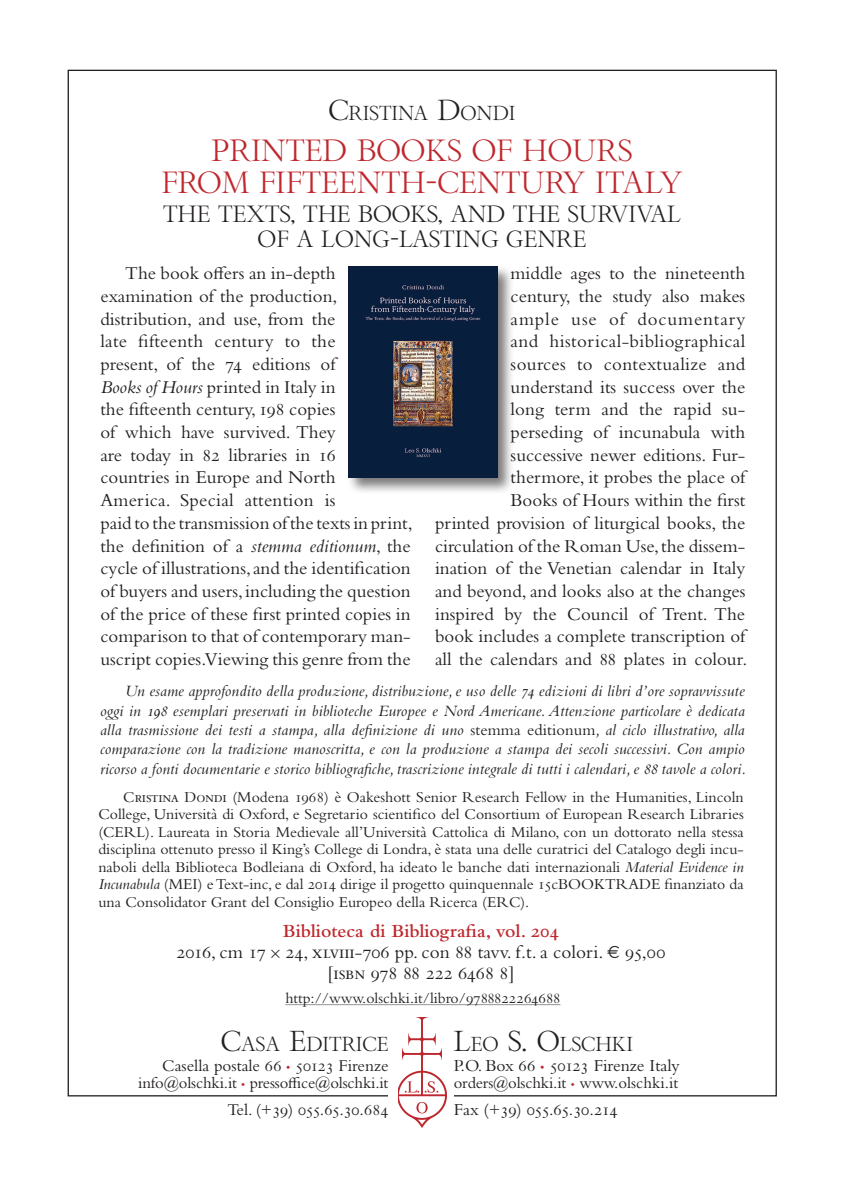
<style>
.page{position:relative;width:844px;height:1191px;background:#fff}
.page>*{position:absolute;margin:0;border:0;box-sizing:border-box;transform-origin:0 0}
._2_titolo{font:29.75px/31.5px "Bembo Titling MT Std";color:#be272d;text-align:center}
._3_sottotitolo{font:22.75px/24.5px "Bembo Titling MT Std";color:#231f20;text-align:center}
._1_autore{font:19.6px "Bembo Titling MT Std";color:#231f20}
._7_dati{font:19.25px "Bembo Std";color:#231f20}
._6_collana{font:600 19.25px "Bembo Std";color:#be272d}
._5_testo_inglese{font:18.9px/22.8px "Bembo Std";color:#231f20}
.t1{font:17.5px "Bembo Std";color:#231f20}
.t2{font:17.5px "Bembo Std";letter-spacing:-.02em;color:#231f20}
.t3{font:17.15px "Bembo Std";color:#231f20}
.t4{font:17.15px "Bembo Std";letter-spacing:-.02em;color:#231f20}
.t5{font:16.62px "Bembo Std";letter-spacing:-.01em;color:#231f20}
._5_testo{font:italic 16.45px/19.2px "Bembo Std";letter-spacing:.005em;color:#231f20;text-align:justify}
._5_testo-2{font:15.75px/17.5px "Bembo Std";color:#231f20;text-align:justify}
.link_scheda_libro{font:15.75px "Bembo Std";color:#231f20}
.s1{font-size:28px}
.s2{font-style:italic}
.s3{font-style:normal}
.s4{font-family:"Bembo Cost"}
.s5{font-size:11.9px;color:#be272d}
.s6{font-size:11.38px;color:#be272d}
.s7{font-size:12.25px;color:#be272d}
</style>
<div class="page">
<img style="left:398px;top:1017px;width:48px;height:110px">
<div style="left:346px;top:264px;width:168px;height:230px;background:#231f20;opacity:.6"></div>
<img style="left:348px;top:266px;width:149px;height:211px">
<hr style="left:285px;top:1004px;width:275px;height:1px;background:#939598">
<p class="_1_autore" style="left:328px;top:101px;width:188px"><span class="s1">C</span>RISTINA <span class="s1">D</span>ONDI</p>
<p class="_2_titolo" style="left:161px;top:135px;width:522px">PRINTED BOOKS OF HOURS<br>FROM FIFTEENTH-CENTURY ITALY</p>
<p class="_3_sottotitolo" style="left:163px;top:202px;width:519px">THE TEXTS, THE BOOKS, AND THE SURVIVAL<br>OF A LONG-LASTING GENRE</p>
<p class="_5_testo_inglese" style="left:100px;top:262px;width:313px;text-indent:25px">The book offers an in-depth examination of the production, distribution, and use, from the<br>late fifteenth century to the<br>present, of the 74 editions of<br><span class="s2">Books of Hours</span> printed in Italy in<br>the fifteenth century, 198 copies<br>of which have survived. They<br>are today in 82 libraries in 16<br>countries in Europe and North<br>America. Special attention is<br>paid to the transmission of the texts in print, the definition of a <span class="s2">stemma editionum</span>, the cycle of illustrations, and the identification of buyers and users, including the question of the price of these first printed copies in comparison to that of contemporary man&shy;uscript copies.Viewing this genre from the</p>
<p class="_5_testo_inglese" style="left:435px;top:262px;width:313px;text-align:right">middle ages to the nineteenth<br>century, the study also makes<br>ample use of documentary<br>and historical-bibliographical<br>sources to contextualize and understand its success over the<br>long term and the rapid su-<br>perseding of incunabula with<br>successive newer editions. Fur&shy;thermore, it probes the place of<br>Books of Hours within the first<br>printed provision of liturgical books, the circulation of the Roman Use, the dissem&shy;ination of the Venetian calendar in Italy and beyond, and looks also at the changes inspired by the Council of Trent. The book includes a complete transcription of all the calendars and 88 plates in colour.</p>
<p class="_5_testo" style="left:100px;top:681px;width:647px;text-indent:25px">Un esame approfondito della produzione, distribuzione, e uso delle 74 edizioni di libri d’ore sopravvissute oggi in 198 esemplari preservati in biblioteche Europee e Nord Americane. Attenzione particolare è dedicata alla trasmissione dei testi a stampa, alla definizione di uno <span class="s3">stemma editionum</span>, al ciclo illustrativo, alla comparazione con la tradizione manoscritta, e con la produzione a stampa dei secoli successivi. Con ampio ricorso a fonti documentarie e storico bibliografiche, trascrizione integrale di tutti i calendari, e 88 tavole a colori.</p>
<p class="_5_testo-2" style="left:98px;top:788px;width:646px;text-indent:25px">Cristina Dondi (Modena 1968) è Oakeshott Senior Research Fellow in the Humanities, Lincoln College, Università di Oxford, e Segretario scientifico del Consortium of European Research Libraries (CERL). Laureata in Storia Medievale all’Università Cattolica di Milano, con un dottorato nella stessa disciplina ottenuto presso il King’s College di Londra, è stata una delle curatrici del Catalogo degli incu&shy;naboli della Biblioteca Bodleiana di Oxford, ha ideato le banche dati internazionali <span class="s2">Material Evidence in Incunabula</span> (MEI) e Text-inc, e dal 2014 dirige il progetto quinquennale 15cBOOKTRADE finanziato da una Consolidator Grant del Consiglio Europeo della Ricerca (ERC).</p>
<p class="_6_collana" style="left:283px;top:920px;width:277px">Biblioteca di Bibliografia, vol. 204</p>
<p class="_7_dati" style="left:176px;top:941px;width:490px">2016, cm 17 <span class="s4">¥</span> 24, xlviii-706 pp. con 88 tavv. f.t. a colori. <span class="s4">√</span> 95,00</p>
<p class="_7_dati" style="left:327px;top:962px;width:188px">[isbn 978 88 222 6468 8]</p>
<p class="link_scheda_libro" style="left:285px;top:989px;width:276px">http://www.olschki.it/libro/9788822264688</p>
<p class="_1_autore" style="left:221px;top:1031px;width:169px"><span class="s1">C</span>ASA <span class="s1">E</span>DITRICE</p>
<p class="t3" style="left:162px;top:1055px;width:228px">Casella postale 66 <span class="s5">•</span> 50123 Firenze</p>
<p class="t5" style="left:138px;top:1073px;width:251px">info@olschki.it <span class="s6">•</span> pressoffice@olschki.it</p>
<p class="t4" style="left:227px;top:1099px;width:162px">Tel. (+39) 055.65.30.684</p>
<p class="_1_autore" style="left:453px;top:1031px;width:181px"><span class="s1">L</span>EO <span class="s1">S. O</span>LSCHKI</p>
<p class="t1" style="left:453px;top:1054px;width:227px">P.O. Box 66 <span class="s7">•</span> 50123 Firenze Italy</p>
<p class="t5" style="left:453px;top:1073px;width:226px">orders@olschki.it <span class="s6">•</span> www.olschki.it</p>
<p class="t2" style="left:453px;top:1098px;width:165px">Fax (+39) 055.65.30.214</p>
</div>
